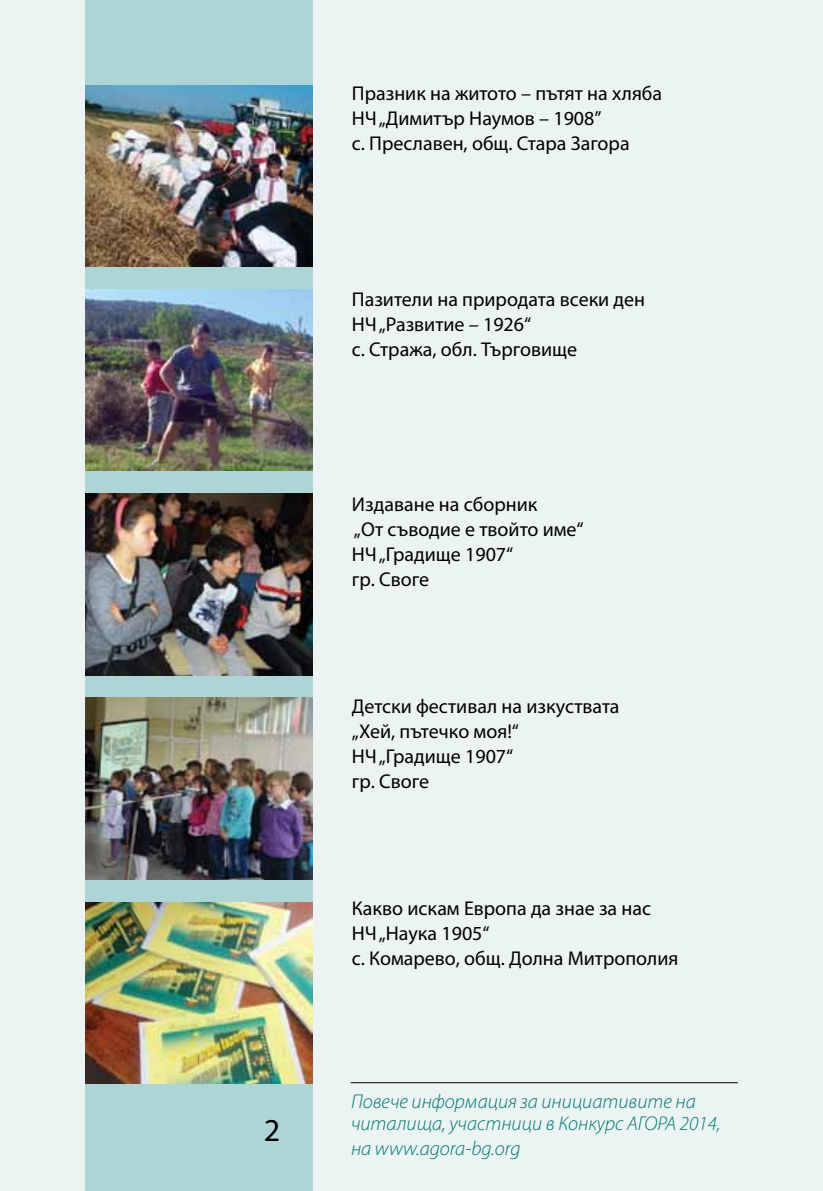
<style>
.page{position:relative;width:823px;height:1191px;background:#fff}
.page>*{position:absolute;margin:0;border:0;box-sizing:border-box;transform-origin:0 0}
.t1{font:32px "Myriad Pro";color:#000}
.t2{font:20px/25px "Myriad Pro";color:#000}
.t3{font:italic 300 20px/22px "Myriad Pro";color:#007471}
</style>
<div class="page">
<div style="left:0;top:0;width:822px;height:1191px;background:#ebf4f3"></div>
<div style="left:85px;top:0;width:227px;height:1191px;background:#add5d5"></div>
<hr style="left:350px;top:1082px;width:387px;height:1px;background:#000">
<img style="left:85px;top:85px;width:227px;height:181px">
<img style="left:85px;top:289px;width:227px;height:182px">
<img style="left:85px;top:494px;width:227px;height:181px">
<img style="left:85px;top:698px;width:227px;height:181px">
<img style="left:85px;top:902px;width:227px;height:181px">
<h1 class="t1" style="left:263px;top:1110px;width:18px">2</h1>
<p class="t2" style="left:351px;top:81px;width:311px">Празник на житото – пътят на хляба<br>НЧ „Димитър Наумов – 1908”<br>с. Преславен, общ. Стара Загора</p>
<p class="t2" style="left:351px;top:286px;width:294px">Пазители на природата всеки ден<br>НЧ „Развитие – 1926“<br>с. Стража, обл. Търговище</p>
<p class="t2" style="left:351px;top:491px;width:233px">Издаване на сборник<br>„От съводие е твойто име“<br>НЧ „Градище 1907“<br>гр. Своге</p>
<p class="t2" style="left:351px;top:693px;width:269px">Детски фестивал на изкуствата „Хей, пътечко моя!“<br>НЧ „Градище 1907“<br>гр. Своге</p>
<p class="t2" style="left:351px;top:895px;width:328px">Какво искам Европа да знае за нас<br>НЧ „Наука 1905“<br>с. Комарево, общ. Долна Митрополия</p>
<p class="t3" style="left:351px;top:1091px;width:371px">Повече информация за инициативите на читалища, участници в конкурс АГОРА 2014,</p>
<p class="t3" style="left:351px;top:1138px;width:171px">на www.agora-bg.org</p>
</div>
